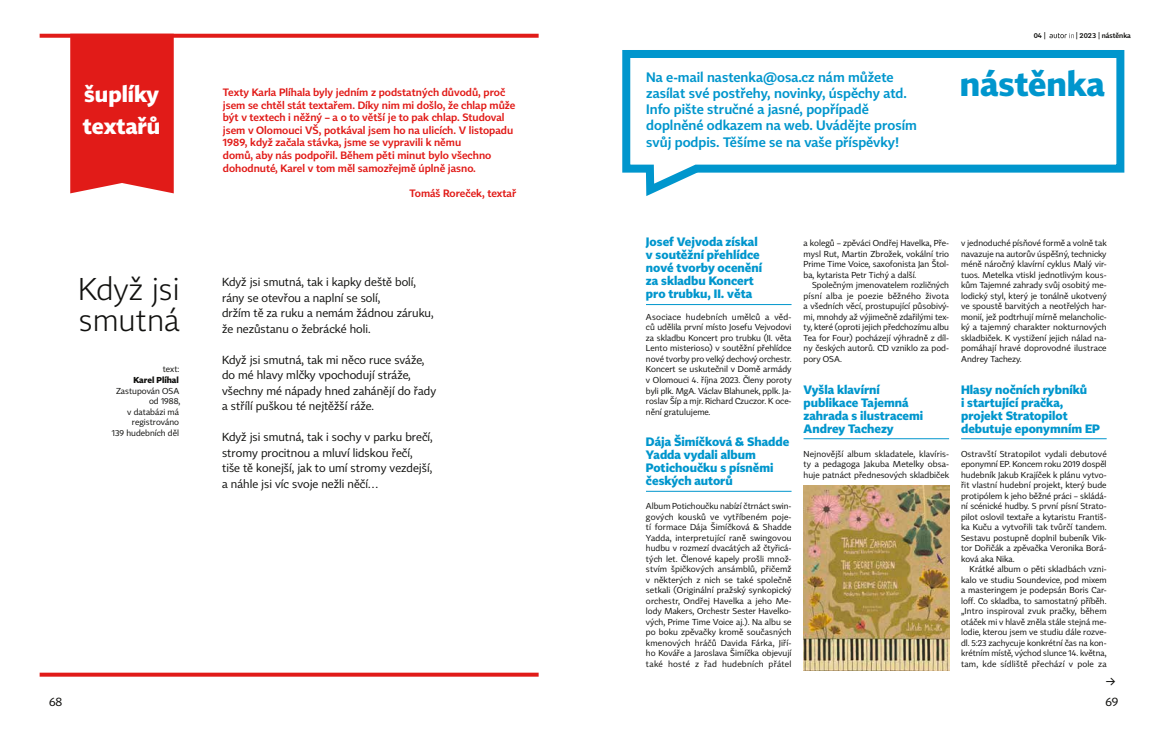
<style>
.page{position:relative;width:1168px;height:755px;background:#fff}
.page>*{position:absolute;margin:0;border:0;box-sizing:border-box;transform-origin:0 0}
.t1{font:700 33.5px "Tabac Sans";color:#0096cd}
.t2{font:300 31px/31.5px "Tabac Sans";color:#11110f}
.t3{font:700 22px/31.7px "Tabac Sans";color:#fff}
.t4{font:600 13.5px/16.2px "Tabac Sans";color:#0096cd}
.t5{font:12.5px "Tabac Sans";color:#11110f}
.t6{font:700 12px/13px "Tabac Sans";color:#0096cd}
.t7{font:12px "Tabac Sans";color:#11110f}
.t8{font:11.5px/15.5px "Tabac Sans";color:#11110f}
.t9{font:600 10.5px/12.5px "Tabac Sans";color:#e11b18}
.t10{font:8.5px/10.5px "Tabac Sans";color:#11110f;text-align:justify}
.t11{font:700 8.5px "Tabac Sans";color:#11110f}
.t12{font:600 7px "Tabac Sans";color:#11110f}
</style>
<div class="page">
<svg style="left:70px;top:38px;width:104px;height:155px"></svg>
<svg style="left:40px;top:34px;width:499px;height:4px;fill:#e11b18"></svg>
<svg style="left:40px;top:672px;width:499px;height:4px;fill:#e11b18"></svg>
<hr style="left:646px;top:304px;width:145px;height:1px;background:#0096cd">
<hr style="left:646px;top:490px;width:145px;height:1px;background:#0096cd">
<hr style="left:803px;top:438px;width:146px;height:1px;background:#0096cd">
<hr style="left:961px;top:438px;width:146px;height:1px;background:#0096cd">
<svg style="left:622px;top:50px;width:503px;height:146px"></svg>
<img style="left:804px;top:485px;width:145px;height:185px">
<svg style="left:1049px;top:33px;width:25px;height:5px"></svg>
<h3 class="t3" style="left:83px;top:78px;width:79px">šuplíky textařů</h3>
<p class="t9" style="left:223px;top:86px;width:294px">Texty Karla Plíhala byly jedním z podstatných důvodů, proč jsem se chtěl stát textařem. Díky nim mi došlo, že chlap může být v textech i něžný – a o to větší je to pak chlap. Studoval jsem v Olomouci VŠ, potkával jsem ho na ulicích. V listopadu 1989, když začala stávka, jsme se vypravili k němu<br>domů, aby nás podpořil. Během pěti minut bylo všechno dohodnuté, Karel v tom měl samozřejmě úplně jasno.</p>
<p class="t9" style="left:409px;top:186px;width:108px">Tomáš Roreček, textař</p>
<h2 class="t2" style="left:78px;top:273px;width:103px">Když jsi smutná</h2>
<p class="t10" style="left:163px;top:364px;width:18px">text:</p>
<p class="t11" style="left:134px;top:374px;width:47px">Karel Plíhal</p>
<p class="t10" style="left:112px;top:385px;width:70px;text-align:right">Zastupován OSA od 1988,<br>v databázi má registrováno<br>139 hudebních děl</p>
<h3 class="t8" style="left:222px;top:274px;width:213px">Když jsi smutná, tak i kapky deště bolí, rány se otevřou a naplní se solí,<br>držím tě za ruku a nemám žádnou záruku, že nezůstanu o žebrácké holi.</h3>
<h3 class="t8" style="left:222px;top:352px;width:216px">Když jsi smutná, tak mi něco ruce sváže, do mé hlavy mlčky vpochodují stráže, všechny mé nápady hned zahánějí do řady a střílí puškou té nejtěžší ráže.</h3>
<h3 class="t8" style="left:222px;top:429px;width:212px">Když jsi smutná, tak i sochy v parku brečí, stromy procitnou a mluví lidskou řečí, tiše tě konejší, jak to umí stromy vezdejší, a náhle jsi víc svoje nežli něčí…</h3>
<h3 class="t4" style="left:646px;top:69px;width:272px">Na e-mail nastenka@osa.cz nám můžete zasílat své postřehy, novinky, úspěchy atd.<br>Info pište stručné a jasné, popřípadě doplněné odkazem na web. Uvádějte prosím svůj podpis. Těšíme se na vaše příspěvky!</h3>
<p class="t12" style="left:1034px;top:31px;width:14px">04 |</p>
<p class="t12" style="left:1076px;top:31px;width:57px">| 2023 | nástěnka</p>
<h1 class="t1" style="left:960px;top:63px;width:146px">nástěnka</h1>
<h3 class="t6" style="left:646px;top:235px;width:118px">Josef Vejvoda získal v soutěžní přehlídce nové tvorby ocenění za skladbu Koncert pro trubku, II. věta</h3>
<p class="t10" style="left:646px;top:311px;width:147px">Asociace hudebních umělců a věd&shy;ců udělila první místo Josefu Vejvodovi za skladbu Koncert pro trubku (II. věta Lento misterioso) v soutěžní přehlídce nové tvorby pro velký dechový orchestr.<br>Koncert se uskutečnil v Domě armády v Olomouci 4. října 2023. Členy poroty byli plk. MgA. Václav Blahunek, pplk. Ja&shy;roslav Šíp a mjr. Richard Czuczor. K oce&shy;nění gratulujeme.</p>
<h3 class="t6" style="left:646px;top:435px;width:145px">Dája Šimíčková &amp; Shadde<br>Yadda vydali album<br>Potichoučku s písněmi českých autorů</h3>
<p class="t10" style="left:646px;top:500px;width:147px">Album Potichoučku nabízí čtrnáct swin&shy;gových kousků ve vytříbeném poje&shy;tí formace Dája Šimíčková &amp; Shadde Yadda, interpretující raně swingovou hudbu v rozmezí dvacátých až čtyřicá&shy;tých let. Členové kapely prošli množ&shy;stvím špičkových ansámblů, přičemž v některých z nich se také společně setkali (Originální pražský synkopický orchestr, Ondřej Havelka a jeho Me&shy;lody Makers, Orchestr Sester Havelko&shy;vých, Prime Time Voice aj.). Na albu se po boku zpěvačky kromě současných kmenových hráčů Davida Fárka, Jiří&shy;ho Kováře a Jaroslava Šimíčka objevují také hosté z řad hudebních přátel</p>
<p class="t10" style="left:803px;top:238px;width:147px">a kolegů – zpěváci Ondřej Havelka, Pře&shy;mysl Rut, Martin Zbrožek, vokální trio Prime Time Voice, saxofonista Jan Štol&shy;ba, kytarista Petr Tichý a další.</p>
<p class="t10" style="left:803px;top:280px;width:147px;text-indent:8px">Společným jmenovatelem rozličných písní alba je poezie běžného života a všedních věcí, prostupující působivý&shy;mi, mnohdy až výjimečně zdařilými tex&shy;ty, které (oproti jejich předchozímu albu Tea for Four) pocházejí výhradně z díl&shy;ny českých autorů. CD vzniklo za pod&shy;pory OSA.</p>
<h3 class="t6" style="left:803px;top:382px;width:121px">Vyšla klavírní publikace Tajemná zahrada s ilustracemi<br>Andrey Tachezy</h3>
<p class="t10" style="left:803px;top:448px;width:147px">Nejnovější album skladatele, klavíris&shy;ty a pedagoga Jakuba Metelky obsa&shy;huje patnáct přednesových skladbiček</p>
<p class="t10" style="left:961px;top:238px;width:147px">v jednoduché písňové formě a volně tak navazuje na autorův úspěšný, technicky méně náročný klavírní cyklus Malý vir&shy;tuos. Metelka vtiskl jednotlivým kous&shy;kům Tajemné zahrady svůj osobitý me&shy;lodický styl, který je tonálně ukotvený ve spoustě barvitých a neotřelých har&shy;monií, jež podtrhují mírně melancholic&shy;ký a tajemný charakter nokturnových skladbiček. K vystižení jejich nálad na&shy;pomáhají hravé doprovodné ilustrace Andrey Tachezy.</p>
<h3 class="t6" style="left:961px;top:382px;width:140px">Hlasy nočních rybníků<br>i startující pračka, projekt Stratopilot debutuje eponymním EP</h3>
<p class="t10" style="left:961px;top:448px;width:147px">Ostravští Stratopilot vydali debutové eponymní EP. Koncem roku 2019 dospěl hudebník Jakub Krajíček k plánu vytvo&shy;řit vlastní hudební projekt, který bude protipólem k jeho běžné práci – skládá&shy;ní scénické hudby. S první písní Strato&shy;pilot oslovil textaře a kytaristu Františ&shy;ka Kuču a vytvořili tak tvůrčí tandem.<br>Sestavu postupně doplnil bubeník Vik&shy;tor Dořičák a zpěvačka Veronika Borá&shy;ková aka Nika.</p>
<p class="t10" style="left:961px;top:563px;width:147px;text-indent:9px">Krátké album o pěti skladbách vzni&shy;kalo ve studiu Soundevice, pod mixem a masteringem je podepsán Boris Car&shy;loff. Co skladba, to samostatný příběh. „Intro inspiroval zvuk pračky, během otáček mi v hlavě zněla stále stejná me&shy;lodie, kterou jsem ve studiu dále rozve&shy;dl. 5:23 zachycuje konkrétní čas na kon&shy;krétním místě, východ slunce 14. května, tam, kde sídliště přechází v pole za</p>
<h3 class="t5" style="left:1106px;top:673px;width:11px">→</h3>
<h3 class="t7" style="left:49px;top:693px;width:15px">68</h3>
<h3 class="t7" style="left:1105px;top:693px;width:15px">69</h3>
</div>
